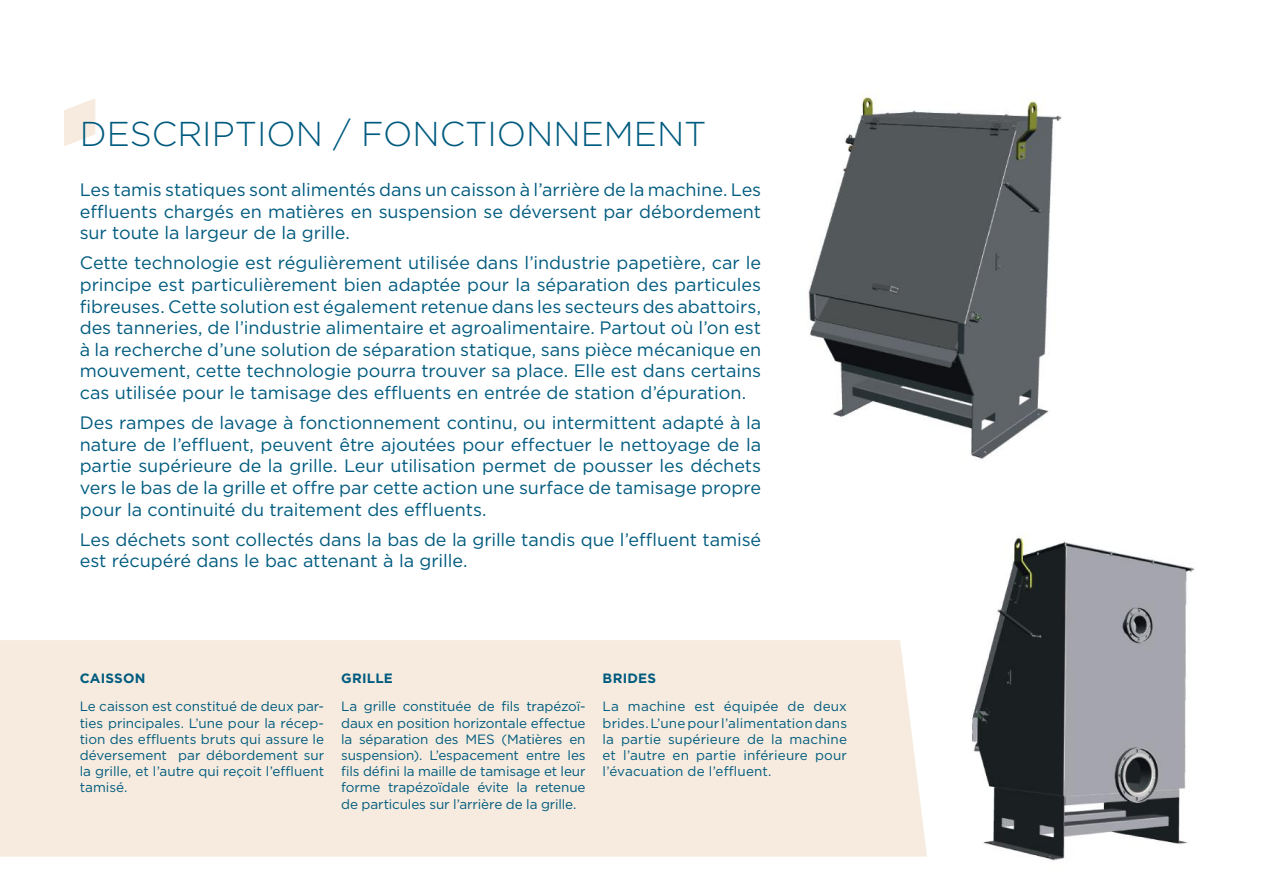
<style>
.page{position:relative;width:1263px;height:893px;background:#fff}
.page>*{position:absolute;margin:0;border:0;box-sizing:border-box;transform-origin:0 0}
.t1{font:300 34.5px "Gotham";color:#005b7f}
.t2{font:18px/21.6px "Gotham";color:#005b7f;text-align:justify}
.t3{font:13.5px/16.2px "Gotham";color:#005b7f;text-align:justify}
.t4{font:700 13.5px "Gotham";letter-spacing:.02em;color:#005b7f}
</style>
<div class="page">
<div style="left:0;top:640px;width:927px;height:217px;background:#f6ebde"></div>
<svg style="left:64px;top:98px;width:31px;height:48px"></svg>
<img style="left:808px;top:93px;width:254px;height:366px">
<img style="left:972px;top:534px;width:224px;height:327px">
<h1 class="t1" style="left:80px;top:112px;width:628px">DESCRIPTION / FONCTIONNEMENT</h1>
<p class="t2" style="left:80px;top:179px;width:683px">Les tamis statiques sont alimentés dans un caisson à l’arrière de la machine. Les effluents chargés en matières en suspension se déversent par débordement sur toute la largeur de la grille.</p>
<p class="t2" style="left:80px;top:252px;width:683px">Cette technologie est régulièrement utilisée dans l’industrie papetière, car le principe est particulièrement bien adaptée pour la séparation des particules fibreuses. Cette solution est également retenue dans les secteurs des abattoirs, des tanneries, de l’industrie alimentaire et agroalimentaire. Partout où l’on est à la recherche d’une solution de séparation statique, sans pièce mécanique en mouvement, cette technologie pourra trouver sa place. Elle est dans certains cas utilisée pour le tamisage des effluents en entrée de station d’épuration.</p>
<p class="t2" style="left:80px;top:412px;width:683px">Des rampes de lavage à fonctionnement continu, ou intermittent adapté à la nature de l’effluent, peuvent être ajoutées pour effectuer le nettoyage de la partie supérieure de la grille. Leur utilisation permet de pousser les déchets vers le bas de la grille et offre par cette action une surface de tamisage propre pour la continuité du traitement des effluents.</p>
<p class="t2" style="left:80px;top:528px;width:683px">Les déchets sont collectés dans la bas de la grille tandis que l’effluent tamisé est récupéré dans le bac attenant à la grille.</p>
<p class="t4" style="left:80px;top:669px;width:67px">CAISSON</p>
<p class="t3" style="left:80px;top:698px;width:246px">Le caisson est constitué de deux par&shy;ties principales. L’une pour la récep&shy;tion des effluents bruts qui assure le déversement par débordement sur la grille, et l’autre qui reçoit l’effluent tamisé.</p>
<p class="t4" style="left:341px;top:669px;width:53px">GRILLE</p>
<p class="t3" style="left:341px;top:698px;width:246px">La grille constituée de fils trapézoï&shy;daux en position horizontale effectue la séparation des MES (Matières en suspension). L’espacement entre les fils défini la maille de tamisage et leur forme trapézoïdale évite la retenue de particules sur l’arrière de la grille.</p>
<p class="t4" style="left:603px;top:669px;width:55px">BRIDES</p>
<p class="t3" style="left:603px;top:698px;width:246px">La machine est équipée de deux brides. L’une pour l’alimentation dans la partie supérieure de la machine et l’autre en partie inférieure pour l’évacuation de l’effluent.</p>
</div>
